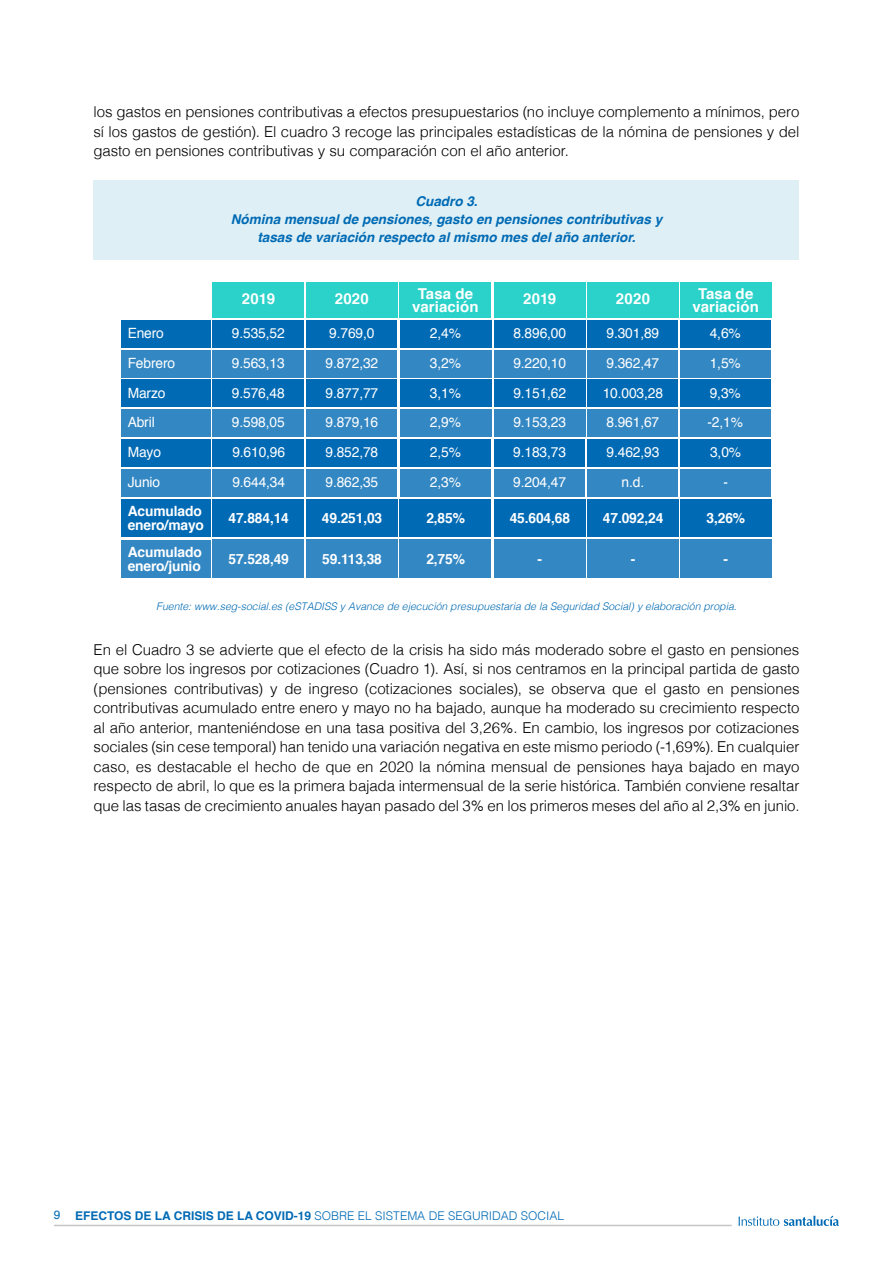
<style>
.page{position:relative;width:893px;height:1263px;background:#fff}
.page>*{position:absolute;margin:0;border:0;box-sizing:border-box;transform-origin:0 0}
.t1{font:300 15px/19.5px "Helvetica";letter-spacing:-.005em;color:#000;text-align:justify}
.t2{font:700 15px/13.5px "Helvetica";letter-spacing:.005em;color:#fff;text-align:center}
.t3{font:14.1px/29.7px "Helvetica";letter-spacing:-.01em;color:#fff}
.t4{font:700 14.1px/13.5px "Helvetica";letter-spacing:-.01em;color:#fff}
.t5{font:italic 700 13.5px/18px "Helvetica";color:#006ab4;text-align:center}
.t6{font:300 12px "Helvetica";color:#006ab4}
.t7{font:italic 300 10.5px "Helvetica";color:#006ab4}
.s1{font-weight:400}
.s2{font-weight:700}
</style>
<div class="page">
<hr style="left:54px;top:1225px;width:678px;height:1px;background:#c6c6c6">
<svg style="left:739px;top:1216px;width:100px;height:10px"></svg>
<div style="left:94px;top:181px;width:705px;height:79px;background:#def0f6"></div>
<div style="left:306px;top:320px;width:91px;height:28px;background:#006ab4"></div>
<div style="left:306px;top:350px;width:91px;height:27px;background:#3387c3"></div>
<div style="left:306px;top:380px;width:91px;height:27px;background:#006ab4"></div>
<div style="left:306px;top:410px;width:91px;height:27px;background:#3387c3"></div>
<div style="left:400px;top:320px;width:91px;height:28px;background:#006ab4"></div>
<div style="left:400px;top:350px;width:91px;height:27px;background:#3387c3"></div>
<div style="left:400px;top:380px;width:91px;height:27px;background:#006ab4"></div>
<div style="left:400px;top:410px;width:91px;height:27px;background:#3387c3"></div>
<div style="left:213px;top:320px;width:91px;height:28px;background:#006ab4"></div>
<div style="left:213px;top:350px;width:91px;height:27px;background:#3387c3"></div>
<div style="left:213px;top:380px;width:91px;height:27px;background:#006ab4"></div>
<div style="left:213px;top:410px;width:91px;height:27px;background:#3387c3"></div>
<div style="left:587px;top:320px;width:91px;height:28px;background:#006ab4"></div>
<div style="left:587px;top:350px;width:91px;height:27px;background:#3387c3"></div>
<div style="left:587px;top:380px;width:91px;height:27px;background:#006ab4"></div>
<div style="left:587px;top:410px;width:91px;height:27px;background:#3387c3"></div>
<div style="left:680px;top:320px;width:91px;height:28px;background:#006ab4"></div>
<div style="left:680px;top:350px;width:91px;height:27px;background:#3387c3"></div>
<div style="left:680px;top:380px;width:91px;height:27px;background:#006ab4"></div>
<div style="left:680px;top:410px;width:91px;height:27px;background:#3387c3"></div>
<div style="left:494px;top:320px;width:91px;height:28px;background:#006ab4"></div>
<div style="left:494px;top:350px;width:91px;height:27px;background:#3387c3"></div>
<div style="left:494px;top:380px;width:91px;height:27px;background:#006ab4"></div>
<div style="left:494px;top:410px;width:91px;height:27px;background:#3387c3"></div>
<div style="left:213px;top:282px;width:91px;height:36px;background:#2ad2c9"></div>
<div style="left:306px;top:282px;width:91px;height:36px;background:#2ad2c9"></div>
<div style="left:400px;top:282px;width:91px;height:36px;background:#2ad2c9"></div>
<div style="left:494px;top:282px;width:91px;height:36px;background:#2ad2c9"></div>
<div style="left:121px;top:320px;width:90px;height:28px;background:#006ab4"></div>
<div style="left:121px;top:350px;width:90px;height:27px;background:#3387c3"></div>
<div style="left:121px;top:380px;width:90px;height:27px;background:#006ab4"></div>
<div style="left:121px;top:410px;width:90px;height:27px;background:#3387c3"></div>
<div style="left:121px;top:439px;width:90px;height:28px;background:#006ab4"></div>
<div style="left:121px;top:469px;width:90px;height:27px;background:#3387c3"></div>
<div style="left:121px;top:499px;width:90px;height:38px;background:#006ab4"></div>
<div style="left:121px;top:540px;width:90px;height:37px;background:#3387c3"></div>
<div style="left:587px;top:282px;width:91px;height:36px;background:#2ad2c9"></div>
<div style="left:680px;top:282px;width:91px;height:36px;background:#2ad2c9"></div>
<div style="left:213px;top:440px;width:91px;height:27px;background:#006ab4"></div>
<div style="left:213px;top:469px;width:91px;height:28px;background:#3387c3"></div>
<div style="left:213px;top:499px;width:91px;height:38px;background:#006ab4"></div>
<div style="left:213px;top:539px;width:91px;height:39px;background:#3387c3"></div>
<div style="left:306px;top:440px;width:91px;height:27px;background:#006ab4"></div>
<div style="left:306px;top:469px;width:91px;height:28px;background:#3387c3"></div>
<div style="left:306px;top:499px;width:91px;height:38px;background:#006ab4"></div>
<div style="left:306px;top:539px;width:91px;height:39px;background:#3387c3"></div>
<div style="left:400px;top:440px;width:91px;height:27px;background:#006ab4"></div>
<div style="left:400px;top:469px;width:91px;height:28px;background:#3387c3"></div>
<div style="left:400px;top:499px;width:91px;height:38px;background:#006ab4"></div>
<div style="left:400px;top:539px;width:91px;height:39px;background:#3387c3"></div>
<div style="left:494px;top:440px;width:91px;height:27px;background:#006ab4"></div>
<div style="left:494px;top:469px;width:91px;height:28px;background:#3387c3"></div>
<div style="left:494px;top:499px;width:91px;height:38px;background:#006ab4"></div>
<div style="left:494px;top:539px;width:91px;height:39px;background:#3387c3"></div>
<div style="left:587px;top:440px;width:91px;height:27px;background:#006ab4"></div>
<div style="left:587px;top:469px;width:91px;height:28px;background:#3387c3"></div>
<div style="left:587px;top:499px;width:91px;height:38px;background:#006ab4"></div>
<div style="left:587px;top:539px;width:91px;height:39px;background:#3387c3"></div>
<div style="left:680px;top:440px;width:91px;height:27px;background:#006ab4"></div>
<div style="left:680px;top:469px;width:91px;height:28px;background:#3387c3"></div>
<div style="left:680px;top:499px;width:91px;height:38px;background:#006ab4"></div>
<div style="left:680px;top:539px;width:91px;height:39px;background:#3387c3"></div>
<p class="t1" style="left:94px;top:101px;width:707px">los gastos en pensiones contributivas a efectos presupuestarios (no incluye complemento a mínimos, pero sí los gastos de gestión). El cuadro 3 recoge las principales estadísticas de la nómina de pensiones y del gasto en pensiones contributivas y su comparación con el año anterior.</p>
<p class="t5" style="left:231px;top:192px;width:433px">Cuadro 3.<br>Nómina mensual de pensiones, gasto en pensiones contributivas y tasas de variación respecto al mismo mes del año anterior.</p>
<p class="t3" style="left:128px;top:319px;width:49px">Enero<br>Febrero<br>Marzo<br>Abril<br>Mayo<br>Junio</p>
<p class="t4" style="left:128px;top:505px;width:78px">Acumulado enero/mayo</p>
<p class="t4" style="left:128px;top:546px;width:76px">Acumulado enero/junio</p>
<p class="t2" style="left:242px;top:292px;width:35px">2019</p>
<p class="t2" style="left:335px;top:292px;width:36px">2020</p>
<p class="t2" style="left:412px;top:287px;width:68px">Tasa de variación</p>
<p class="t2" style="left:523px;top:292px;width:35px">2019</p>
<p class="t2" style="left:616px;top:292px;width:36px">2020</p>
<p class="t2" style="left:692px;top:287px;width:68px">Tasa de variación</p>
<p class="t3" style="left:232px;top:319px;width:54px;text-align:justify">9.535,52<br>9.563,13<br>9.576,48<br>9.598,05</p>
<p class="t3" style="left:325px;top:319px;width:54px">9.769,0<br>9.872,32<br>9.877,77<br>9.879,16</p>
<p class="t3" style="left:430px;top:319px;width:33px;text-align:justify">2,4% 3,2% 3,1% 2,9%</p>
<p class="t3" style="left:513px;top:319px;width:54px;text-align:justify">8.896,00<br>9.220,10<br>9.151,62<br>9.153,23</p>
<p class="t3" style="left:603px;top:319px;width:62px">9.301,89<br>9.362,47<br>10.003,28<br>8.961,67</p>
<p class="t3" style="left:707px;top:319px;width:37px">4,6%<br>1,5%<br>9,3% -2,1%</p>
<p class="t3" style="left:232px;top:438px;width:54px">9.610,96<br>9.644,34</p>
<p class="t4" style="left:229px;top:512px;width:62px">47.884,14</p>
<p class="t4" style="left:229px;top:552px;width:62px">57.528,49</p>
<p class="t3" style="left:325px;top:438px;width:54px">9.852,78<br>9.862,35</p>
<p class="t4" style="left:322px;top:512px;width:62px">49.251,03</p>
<p class="t4" style="left:322px;top:552px;width:61px">59.113,38</p>
<p class="t3" style="left:430px;top:438px;width:33px">2,5%<br>2,3%</p>
<p class="t4" style="left:426px;top:512px;width:40px">2,85%</p>
<p class="t4" style="left:426px;top:552px;width:40px">2,75%</p>
<p class="t3" style="left:513px;top:438px;width:54px">9.183,73<br>9.204,47</p>
<p class="t4" style="left:510px;top:512px;width:62px">45.604,68</p>
<p class="t4" style="left:538px;top:552px;width:6px">-</p>
<p class="t3" style="left:606px;top:438px;width:54px;text-align:center">9.462,93 n.d.</p>
<p class="t4" style="left:603px;top:512px;width:62px">47.092,24</p>
<p class="t4" style="left:631px;top:552px;width:6px">-</p>
<p class="t3" style="left:710px;top:438px;width:33px;text-align:center">3,0% -</p>
<p class="t4" style="left:706px;top:512px;width:40px">3,26%</p>
<p class="t4" style="left:724px;top:552px;width:6px">-</p>
<p class="t7" style="left:156px;top:597px;width:582px">Fuente: www.seg-social.es (eSTADISS y Avance de ejecución presupuestaria de la Seguridad Social) y elaboración propia.</p>
<p class="t1" style="left:94px;top:638px;width:707px">En el Cuadro 3 se advierte que el efecto de la crisis ha sido más moderado sobre el gasto en pensiones que sobre los ingresos por cotizaciones (Cuadro 1). Así, si nos centramos en la principal partida de gasto (pensiones contributivas) y de ingreso (cotizaciones sociales), se observa que el gasto en pensiones contributivas acumulado entre enero y mayo no ha bajado, aunque ha moderado su crecimiento respecto al año anterior, manteniéndose en una tasa positiva del 3,26%. En cambio, los ingresos por cotizaciones sociales (sin cese temporal) han tenido una variación negativa en este mismo periodo (-1,69%). En cualquier caso, es destacable el hecho de que en 2020 la nómina mensual de pensiones haya bajado en mayo respecto de abril, lo que es la primera bajada intermensual de la serie histórica. También conviene resaltar que las tasas de crecimiento anuales hayan pasado del 3% en los primeros meses del año al 2,3% en junio.</p>
<p class="t6" style="left:54px;top:1205px;width:512px"><span class="s1">9</span> <span class="s2">EFECTOS DE LA CRISIS DE LA COVID-19</span> SOBRE EL SISTEMA DE SEGURIDAD SOCIAL</p>
</div>
